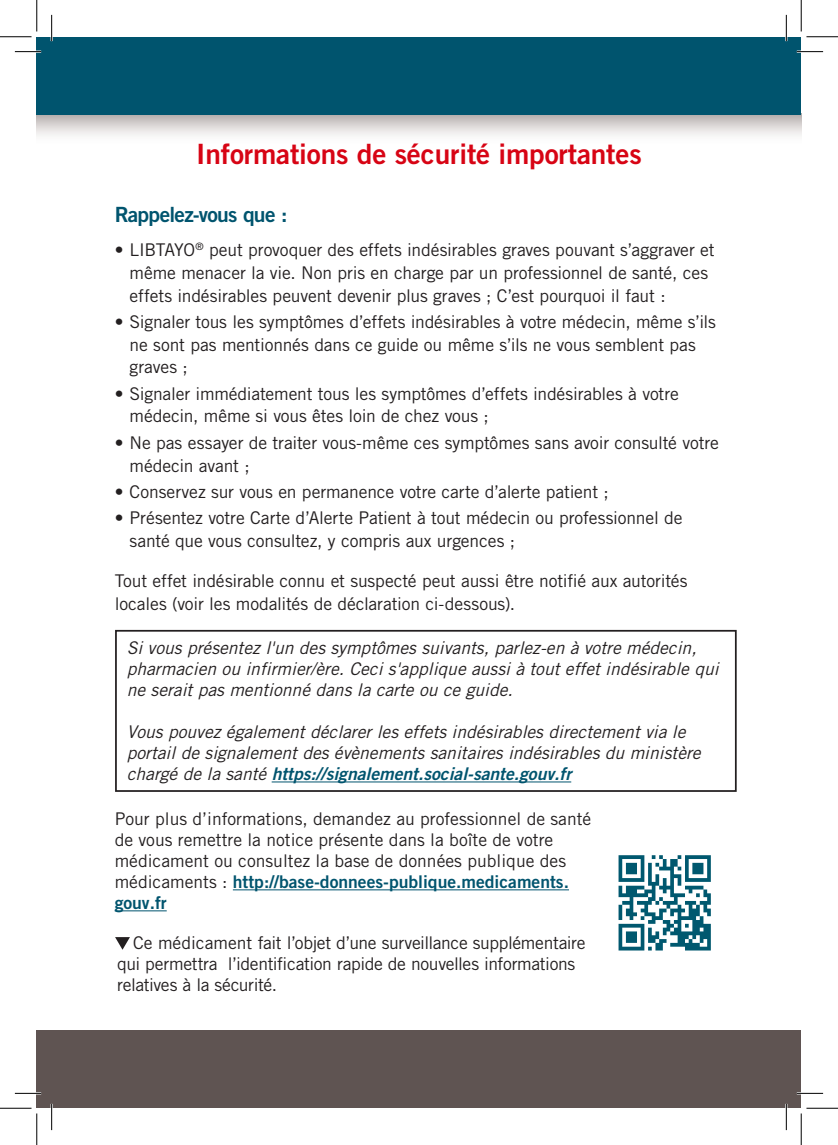
<style>
.page{position:relative;width:838px;height:1145px;background:#fff}
.page>*{position:absolute;margin:0;border:0;box-sizing:border-box;transform-origin:0 0}
.t1{font:28px "Trade Gothic LT Pro Bd 2";letter-spacing:-.005em;color:#d70414}
.t2{font:21px "Trade Gothic LT Pro Bd 2";letter-spacing:-.035em;color:#00546e}
.t3{font:17.5px/22.8px "Trade Gothic LT Pro";letter-spacing:-.01em;color:#231f20}
.t4{font:italic 17.5px/21px "Trade Gothic LT Pro";color:#231f20}
.t5{font:17.5px/21px "Trade Gothic LT Pro Bd 2";color:#00546e}
.t6{font:italic 17.5px "Trade Gothic LT Pro Bd 2";color:#00546e}
.s1{font-family:"Trade Gothic LT Pro";color:#231f20}
</style>
<div class="page">
<svg style="left:37px;top:115px;width:764px;height:21px"></svg>
<div style="left:37px;top:1030px;width:764px;height:78px;background:#5f5452"></div>
<div style="left:37px;top:37px;width:764px;height:78px;background:#00546e"></div>
<svg style="left:115px;top:937px;width:15px;height:13px"></svg>
<hr style="left:271px;top:782px;width:300px;height:1px;background:#00546e">
<div style="left:115px;top:630px;width:621px;height:162px;border:2px solid #231f20"></div>
<hr style="left:233px;top:889px;width:336px;height:1px;background:#00546e">
<hr style="left:115px;top:910px;width:52px;height:1px;background:#00546e">
<svg style="left:618px;top:855px;width:92px;height:96px"></svg>
<hr style="left:15px;top:51px;width:26px;height:2px;background:#fff">
<hr style="left:796px;top:51px;width:27px;height:2px;background:#fff">
<hr style="left:15px;top:1092px;width:26px;height:2px;background:#fff">
<hr style="left:796px;top:1092px;width:27px;height:2px;background:#fff">
<hr style="left:51px;top:15px;width:2px;height:26px;background:#fff">
<hr style="left:51px;top:1104px;width:2px;height:26px;background:#fff">
<hr style="left:785px;top:15px;width:2px;height:26px;background:#fff">
<hr style="left:785px;top:1104px;width:2px;height:26px;background:#fff">
<svg style="left:15px;top:51px;width:26px;height:1px"></svg>
<svg style="left:796px;top:51px;width:27px;height:1px"></svg>
<svg style="left:15px;top:1093px;width:26px;height:1px"></svg>
<svg style="left:796px;top:1093px;width:27px;height:1px"></svg>
<svg style="left:51px;top:15px;width:1px;height:26px"></svg>
<svg style="left:51px;top:1104px;width:1px;height:26px"></svg>
<svg style="left:786px;top:15px;width:1px;height:26px"></svg>
<svg style="left:786px;top:1104px;width:1px;height:26px"></svg>
<hr style="left:0;top:36px;width:32px;height:1px;background:#000">
<hr style="left:806px;top:36px;width:31px;height:1px;background:#000">
<hr style="left:0;top:1108px;width:32px;height:1px;background:#000">
<hr style="left:806px;top:1108px;width:31px;height:1px;background:#000">
<hr style="left:36px;top:0;width:1px;height:31px;background:#000">
<hr style="left:36px;top:1113px;width:1px;height:32px;background:#000">
<hr style="left:800px;top:0;width:1px;height:31px;background:#000">
<hr style="left:800px;top:1113px;width:1px;height:32px;background:#000">
<h1 class="t1" style="left:196px;top:137px;width:447px">Informations de sécurité importantes</h1>
<p class="t2" style="left:115px;top:202px;width:174px">Rappelez-vous que :</p>
<p class="t3" style="left:130px;top:238px;width:586px;text-indent:-15px">• LIBTAYO<sup>®</sup> peut provoquer des effets indésirables graves pouvant s’aggraver et même menacer la vie. Non pris en charge par un professionnel de santé, ces effets indésirables peuvent devenir plus graves ; C’est pourquoi il faut :</p>
<p class="t3" style="left:130px;top:310px;width:587px;text-indent:-15px">• Signaler tous les symptômes d’effets indésirables à votre médecin, même s’ils ne sont pas mentionnés dans ce guide ou même s’ils ne vous semblent pas graves ;</p>
<p class="t3" style="left:130px;top:382px;width:550px;text-indent:-15px">• Signaler immédiatement tous les symptômes d’effets indésirables à votre médecin, même si vous êtes loin de chez vous ;</p>
<p class="t3" style="left:130px;top:431px;width:590px;text-indent:-15px">• Ne pas essayer de traiter vous-même ces symptômes sans avoir consulté votre médecin avant ;</p>
<p class="t3" style="left:115px;top:480px;width:495px">• Conservez sur vous en permanence votre carte d’alerte patient ;</p>
<p class="t3" style="left:130px;top:506px;width:554px;text-indent:-15px">• Présentez votre Carte d’Alerte Patient à tout médecin ou professionnel de santé que vous consultez, y compris aux urgences ;</p>
<p class="t3" style="left:115px;top:569px;width:574px">Tout effet indésirable connu et suspecté peut aussi être notifié aux autorités locales (voir les modalités de déclaration ci-dessous).</p>
<p class="t4" style="left:127px;top:637px;width:598px">Sivousprésentezl'un dessymptômessuivants,parlez-en àvotremédecin, pharmacien ou infirmier/ère.Cecis'appliqueaussiàtouteffetindésirablequi neseraitpasmentionnédanslacarteou ceguide.</p>
<p class="t4" style="left:127px;top:721px;width:580px">Vouspouvezégalementdéclarerleseffetsindésirablesdirectementviale portaildesignalementdesévènementssanitairesindésirablesdu ministère</p>
<p class="t6" style="left:127px;top:763px;width:451px"><span class="s1">chargédelasanté</span>https://signalement.social-sante.gouv.fr</p>
<p class="t3" style="left:115px;top:808px;width:478px;line-height:21px">Pour plus d’informations, demandez au professionnel de santé de vous remettre la notice présente dans la boîte de votre médicament ou consultez la base de données publique des</p>
<p class="t5" style="left:115px;top:871px;width:456px"><span class="s1">médicaments :</span> http://base-donnees-publique.medicaments. gouv.fr</p>
<p class="t3" style="left:117px;top:932px;width:470px;line-height:21px;text-indent:16px">Ce médicament fait l’objet d’une surveillance supplémentaire qui permettra l’identification rapide de nouvelles informations relatives à la sécurité.</p>
</div>
